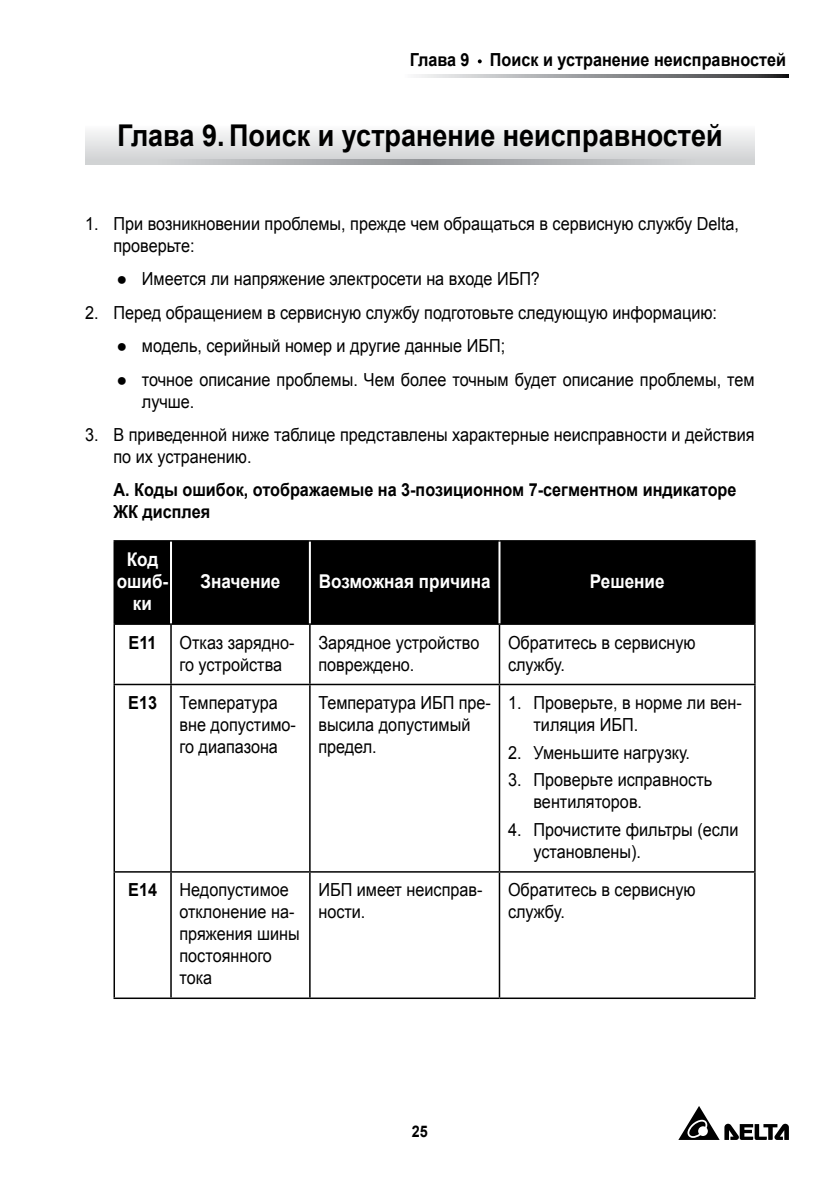
<style>
.page{position:relative;width:840px;height:1191px;background:#fff}
.page>*{position:absolute;margin:0;border:0;box-sizing:border-box;transform-origin:0 0}
.t1{font:700 30px "Arial";color:#000;scale:.9 1}
.t2{font:700 19px/22px "Arial";color:#fff;text-align:center;scale:.9 1}
.t3{font:18px/22px "Arial";color:#000;scale:.9 1}
.t4{font:18px/22px "Arial";color:#000}
.t5{font:700 18px/22px "Arial";color:#000;scale:.9 1}
.t6{font:700 16px "Arial";color:#000;scale:.9 1}
.s1{font-weight:700}
</style>
<div class="page">
<svg style="left:477px;top:59px;width:4px;height:4px"></svg>
<svg style="left:678px;top:1106px;width:110px;height:34px"></svg>
<div style="left:85px;top:113px;width:669px;height:51px;background:linear-gradient(to bottom,#fff,#ced0d1)"></div>
<svg style="left:122px;top:159px;width:595px;height:5px"></svg>
<div style="left:115px;top:541px;width:638px;height:82px;background:#000"></div>
<hr style="left:113px;top:625px;width:2px;height:58px;background:#000">
<hr style="left:170px;top:625px;width:2px;height:58px;background:#000">
<hr style="left:309px;top:625px;width:1px;height:58px;background:#000">
<hr style="left:498px;top:625px;width:2px;height:58px;background:#000">
<hr style="left:753px;top:625px;width:2px;height:58px;background:#000">
<hr style="left:113px;top:683px;width:58px;height:2px;background:#000">
<hr style="left:113px;top:685px;width:2px;height:186px;background:#000">
<hr style="left:171px;top:683px;width:139px;height:2px;background:#000">
<hr style="left:170px;top:685px;width:2px;height:186px;background:#000">
<hr style="left:310px;top:683px;width:189px;height:2px;background:#000">
<hr style="left:309px;top:685px;width:1px;height:186px;background:#000">
<hr style="left:499px;top:683px;width:256px;height:2px;background:#000">
<hr style="left:498px;top:685px;width:2px;height:186px;background:#000">
<hr style="left:753px;top:685px;width:2px;height:186px;background:#000">
<hr style="left:113px;top:871px;width:58px;height:1px;background:#000">
<hr style="left:113px;top:872px;width:2px;height:125px;background:#000">
<hr style="left:171px;top:871px;width:139px;height:1px;background:#000">
<hr style="left:170px;top:872px;width:2px;height:125px;background:#000">
<hr style="left:310px;top:871px;width:189px;height:1px;background:#000">
<hr style="left:309px;top:872px;width:1px;height:125px;background:#000">
<hr style="left:499px;top:871px;width:256px;height:1px;background:#000">
<hr style="left:498px;top:872px;width:2px;height:125px;background:#000">
<hr style="left:753px;top:872px;width:2px;height:125px;background:#000">
<hr style="left:113px;top:997px;width:58px;height:2px;background:#000">
<hr style="left:171px;top:997px;width:139px;height:2px;background:#000">
<hr style="left:310px;top:997px;width:189px;height:2px;background:#000">
<hr style="left:499px;top:997px;width:256px;height:2px;background:#000">
<hr style="left:113px;top:540px;width:58px;height:1px;background:#000">
<hr style="left:113px;top:541px;width:2px;height:82px;background:#000">
<hr style="left:171px;top:540px;width:139px;height:1px;background:#000">
<hr style="left:310px;top:540px;width:189px;height:1px;background:#000">
<hr style="left:499px;top:540px;width:256px;height:1px;background:#000">
<hr style="left:753px;top:541px;width:2px;height:82px;background:#000">
<hr style="left:113px;top:623px;width:58px;height:2px;background:#000">
<hr style="left:171px;top:623px;width:139px;height:2px;background:#000">
<hr style="left:310px;top:623px;width:189px;height:2px;background:#000">
<hr style="left:499px;top:623px;width:256px;height:2px;background:#000">
<hr style="left:170px;top:541px;width:2px;height:82px;background:#fff">
<hr style="left:309px;top:541px;width:2px;height:82px;background:#fff">
<hr style="left:498px;top:541px;width:2px;height:82px;background:#fff">
<p class="t5" style="left:409px;top:50px;width:419px">Глава 9 Поиск и устранение неисправностей</p>
<h1 class="t1" style="left:117px;top:116px;width:674px">Глава 9. Поиск и устранение неисправностей</h1>
<p class="t3" style="left:113px;top:213px;width:696px;text-indent:-28px">1. При возникновении проблемы, прежде чем обращаться в сервисную службу Delta, проверьте:</p>
<p class="t4" style="left:116px;top:268px;width:425px">● Имеется ли напряжение электросети на входе ИБП?</p>
<p class="t3" style="left:85px;top:302px;width:703px">2. Перед обращением в сервисную службу подготовьте следующую информацию:</p>
<p class="t4" style="left:116px;top:335px;width:390px">● модель, серийный номер и другие данные ИБП;</p>
<p class="t4" style="left:142px;top:368px;width:614px;text-indent:-26px">● точное описание проблемы. Чем более точным будет описание проблемы, тем лучше.</p>
<p class="t3" style="left:113px;top:424px;width:713px;text-indent:-28px">3. В приведенной ниже таблице представлены характерные неисправности и действия по их устранению.</p>
<p class="t5" style="left:113px;top:479px;width:693px">A. Коды ошибок, отображаемые на 3-позиционном 7-сегментном индикаторе<br>ЖК дисплея</p>
<p class="t2" style="left:117px;top:549px;width:59px">Код ошиб&shy;ки</p>
<p class="t2" style="left:200px;top:571px;width:90px">Значение</p>
<p class="t2" style="left:318px;top:571px;width:192px">Возможная причина</p>
<p class="t2" style="left:589px;top:571px;width:84px">Решение</p>
<p class="t5" style="left:129px;top:632px;width:33px">E11</p>
<p class="t3" style="left:179px;top:631px;width:129px">Отказ зарядно&shy;го устройства</p>
<p class="t3" style="left:318px;top:631px;width:180px">Зарядное устройство повреждено.</p>
<p class="t3" style="left:507px;top:631px;width:210px">Обратитесь в сервисную службу.</p>
<p class="t3" style="left:179px;top:692px;width:131px;text-indent:-51px"><span class="s1">E13</span> Температура вне допустимо&shy;го диапазона</p>
<p class="t3" style="left:318px;top:692px;width:193px">Температура ИБП пре&shy;высила допустимый предел.</p>
<p class="t3" style="left:533px;top:692px;width:233px;text-indent:-26px">1. Проверьте, в норме ли вен&shy;тиляция ИБП.</p>
<p class="t3" style="left:507px;top:741px;width:204px">2. Уменьшите нагрузку.</p>
<p class="t3" style="left:533px;top:769px;width:200px;text-indent:-26px">3. Проверьте исправность вентиляторов.</p>
<p class="t3" style="left:533px;top:819px;width:229px;text-indent:-26px">4. Прочистите фильтры (если установлены).</p>
<p class="t3" style="left:179px;top:879px;width:135px;text-indent:-51px"><span class="s1">E14</span> Недопустимое отклонение на&shy;пряжения шины постоянного тока</p>
<p class="t3" style="left:318px;top:879px;width:184px">ИБП имеет неисправ&shy;ности.</p>
<p class="t3" style="left:507px;top:879px;width:210px">Обратитесь в сервисную службу.</p>
<p class="t6" style="left:412px;top:1120px;width:19px">25</p>
</div>
